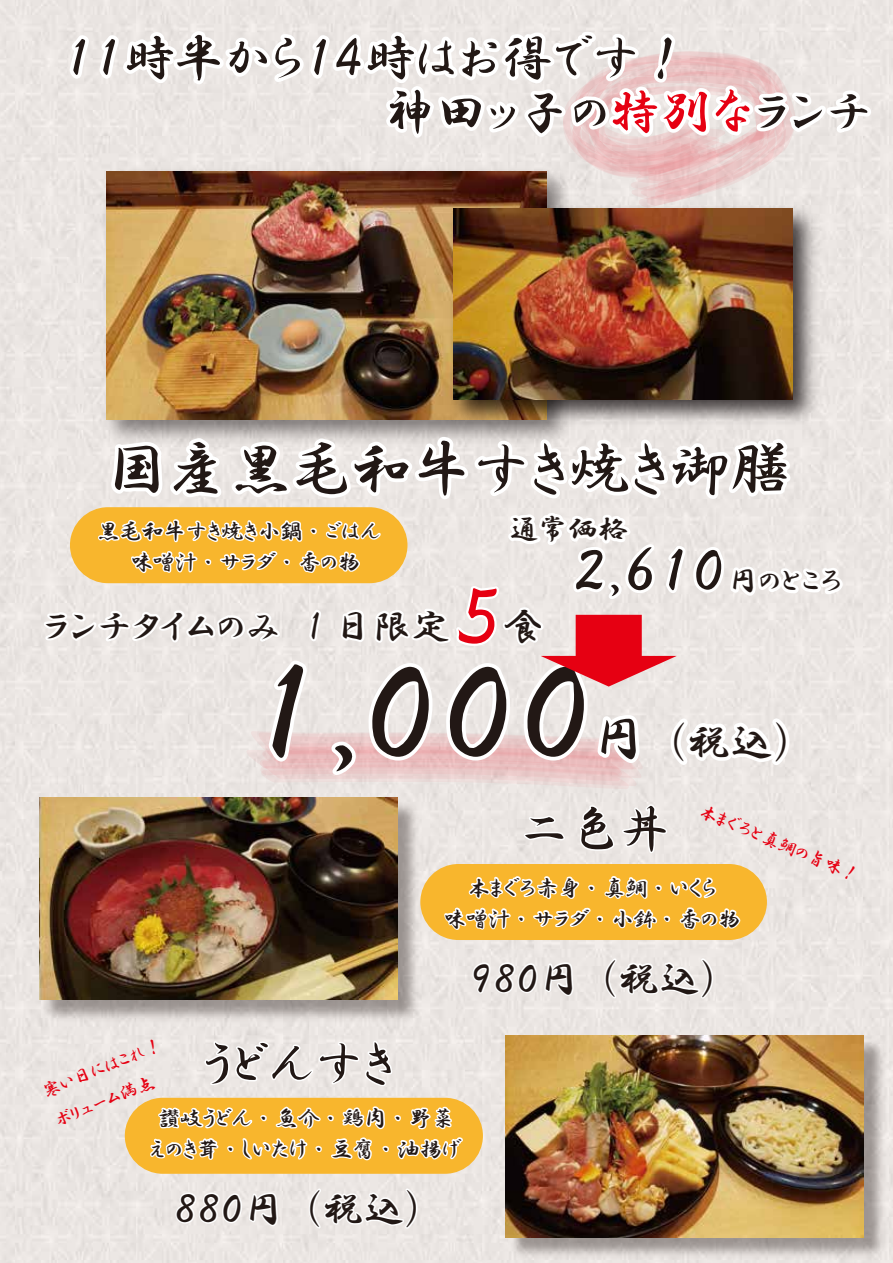
<style>
.page{position:relative;width:893px;height:1263px;background:#fff}
.page>*{position:absolute;margin:0;border:0;box-sizing:border-box;transform-origin:0 0}
.t1{font:132.3px "HGP Gyoshotai";color:#221815}
.t2{font:81.6px "HGP Gyoshotai";color:#e60012}
.t3{font:78.45px "Koz Go Pr 6 N";color:#e60012;scale:2.54 1}
.t4{font:61.05px "HGP Gyoshotai";color:#221815}
.t5{font:58.5px "HGP Gyoshotai";color:#221815}
.t6{font:52.5px "HGP Gyoshotai";color:#221815}
.t7{font:51px/53.8px "HGP Gyoshotai";color:#221815}
.t8{font:50.55px "HGP Gyoshotai";color:#221815}
.t9{font:41.85px "HGP Gyoshotai";color:#221815}
.t10{font:39.75px "HGP Gyoshotai";color:#221815}
.t11{font:38.4px "HGP Gyoshotai";color:#221815}
.t12{font:29.85px "HGP Gyoshotai";color:#221815}
.t13{font:22.35px/30.9px "HGP Gyoshotai";color:#221815;text-align:center}
.t14{font:18px/31.7px "HGP Gyoshotai";color:#e60012}
.s1{color:#e60012}
.s2{font-size:38.4px;color:#221815}
</style>
<div class="page">
<img style="left:107px;top:208px;width:335px;height:203px">
<img style="left:442px;top:208px;width:383px;height:203px">
<img style="left:454px;top:208px;width:338px;height:191px">
<img style="left:505px;top:1035px;width:384px;height:228px">
<img style="left:505px;top:1035px;width:359px;height:202px">
<svg style="left:174px;top:1190px;width:105px;height:38px"></svg>
<svg style="left:307px;top:1186px;width:112px;height:45px"></svg>
<div style="left:125px;top:1098px;width:358px;height:76px;background:#f8b62d;border-radius:38px"></div>
<img style="left:30px;top:411px;width:817px;height:754px">
<svg style="left:67px;top:0;width:806px;height:208px"></svg>
<h3 class="t7" style="left:384px;top:30px;width:489px;text-indent:-321px">１１時半から１４時はお得です！<br>神田ッ子の<span class="s1">特別な</span>ランチ</h3>
<h3 class="t4" style="left:107px;top:438px;width:686px">国産黒毛和牛すき焼き御膳</h3>
<h3 class="t12" style="left:508px;top:513px;width:121px">通常価格</h3>
<p class="t13" style="left:97px;top:515px;width:286px">黒毛和牛すき焼き小鍋・ごはん味噌汁・サラダ・香の物</p>
<h3 class="t11" style="left:43px;top:607px;width:408px">ランチタイムのみ　1 日限定</h3>
<h3 class="t5" style="left:572px;top:541px;width:156px">２,６１０</h3>
<h3 class="t3" style="left:509px;top:607px;width:80px">⇩</h3>
<h3 class="t12" style="left:728px;top:566px;width:115px">円のところ</h3>
<h2 class="t2" style="left:454px;top:576px;width:90px">５<span class="s2">食</span></h2>
<h1 class="t1" style="left:246px;top:646px;width:350px">１,０００</h1>
<h3 class="t6" style="left:593px;top:711px;width:54px">円</h3>
<h3 class="t9" style="left:667px;top:721px;width:127px">（税込）</h3>
<p class="t14" style="left:707px;top:795px;width:173px;rotate:23deg">本まぐろと真鯛の旨味！</p>
<h3 class="t8" style="left:518px;top:803px;width:153px">二色丼</h3>
<p class="t13" style="left:443px;top:872px;width:299px">本まぐろ赤身・真鯛・いくら<br>味噌汁・サラダ・小鉢・香の物</p>
<h3 class="t10" style="left:469px;top:958px;width:250px">９８０円（税込）</h3>
<p class="t14" style="left:37px;top:1077px;width:129px;rotate:-22deg">寒い日にはこれ！ボリューム満点</p>
<h3 class="t8" style="left:202px;top:1038px;width:195px">うどんすき</h3>
<p class="t13" style="left:150px;top:1102px;width:313px">讃岐うどん・魚介・鶏肉・野菜えのき茸・しいたけ・豆腐・油揚げ</p>
<h3 class="t10" style="left:174px;top:1188px;width:250px">８８０円（税込）</h3>
</div>
